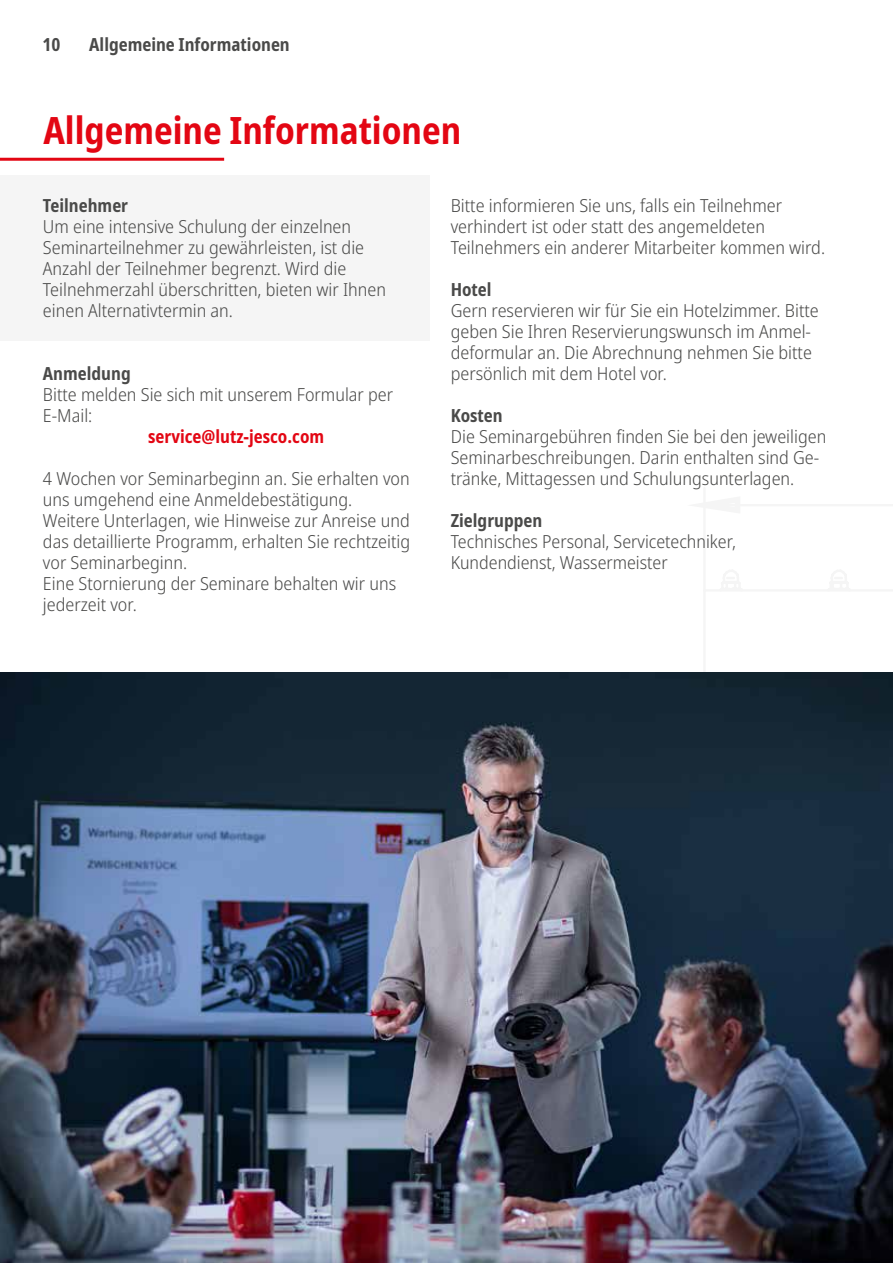
<style>
.page{position:relative;width:893px;height:1263px;background:#fff}
.page>*{position:absolute;margin:0;border:0;box-sizing:border-box;transform-origin:0 0}
.t1{font:700 condensed 37.5px "Noto Sans";color:#e30613}
.t2{font:300 semi-condensed 18px/21px "Noto Sans";color:#4a4a49}
.t3{font:700 condensed 18px "Noto Sans";color:#4a4a49}
.t4{font:700 condensed 18px "Noto Sans";color:#e30613}
</style>
<div class="page">
<hr style="left:703px;top:488px;width:3px;height:102px;background:#bcbcbc">
<hr style="left:892px;top:488px;width:1px;height:102px;background:#bcbcbc">
<hr style="left:704px;top:504px;width:189px;height:2px;background:#bcbcbc">
<div style="left:0;top:176px;width:429px;height:165px;background:#f5f5f5"></div>
<hr style="left:0;top:158px;width:224px;height:3px;background:#e30613">
<img style="left:0;top:672px;width:893px;height:591px">
<p class="t3" style="left:43px;top:31px;width:19px">10</p>
<p class="t3" style="left:89px;top:31px;width:202px">Allgemeine Informationen</p>
<h1 class="t1" style="left:43px;top:103px;width:419px">Allgemeine Informationen</h1>
<p class="t3" style="left:43px;top:192px;width:87px">Teilnehmer</p>
<p class="t2" style="left:43px;top:216px;width:345px">Um eine intensive Schulung der einzelnen Seminarteilnehmer zu gewährleisten, ist die Anzahl der Teilnehmer begrenzt. Wird die Teilnehmerzahl überschritten, bieten wir Ihnen einen Alternativtermin an.</p>
<p class="t3" style="left:43px;top:360px;width:89px">Anmeldung</p>
<p class="t2" style="left:43px;top:384px;width:352px">Bitte melden Sie sich mit unserem Formular per<br>E-Mail:</p>
<p class="t4" style="left:148px;top:423px;width:178px">service@lutz-jesco.com</p>
<p class="t2" style="left:43px;top:468px;width:369px">4 Wochen vor Seminarbeginn an. Sie erhalten von uns umgehend eine Anmeldebestätigung.<br>Weitere Unterlagen, wie Hinweise zur Anreise und das detaillierte Programm, erhalten Sie rechtzeitig vor Seminarbeginn.<br>Eine Stornierung der Seminare behalten wir uns jederzeit vor.</p>
<p class="t2" style="left:451px;top:195px;width:376px">Bitte informieren Sie uns, falls ein Teilnehmer verhindert ist oder statt des angemeldeten<br>Teilnehmers ein anderer Mitarbeiter kommen wird.</p>
<p class="t3" style="left:451px;top:276px;width:42px">Hotel</p>
<p class="t2" style="left:451px;top:300px;width:370px">Gern reservieren wir für Sie ein Hotelzimmer. Bitte geben Sie Ihren Reservierungswunsch im Anmel&shy;deformular an. Die Abrechnung nehmen Sie bitte persönlich mit dem Hotel vor.</p>
<p class="t3" style="left:451px;top:402px;width:54px">Kosten</p>
<p class="t2" style="left:451px;top:426px;width:377px">Die Seminargebühren finden Sie bei den jeweiligen<br>Seminarbeschreibungen. Darin enthalten sind Ge&shy;tränke, Mittagessen und Schulungsunterlagen.</p>
<p class="t3" style="left:451px;top:507px;width:93px">Zielgruppen</p>
<p class="t2" style="left:451px;top:531px;width:287px">Technisches Personal, Servicetechniker,<br>Kundendienst, Wassermeister</p>
</div>
